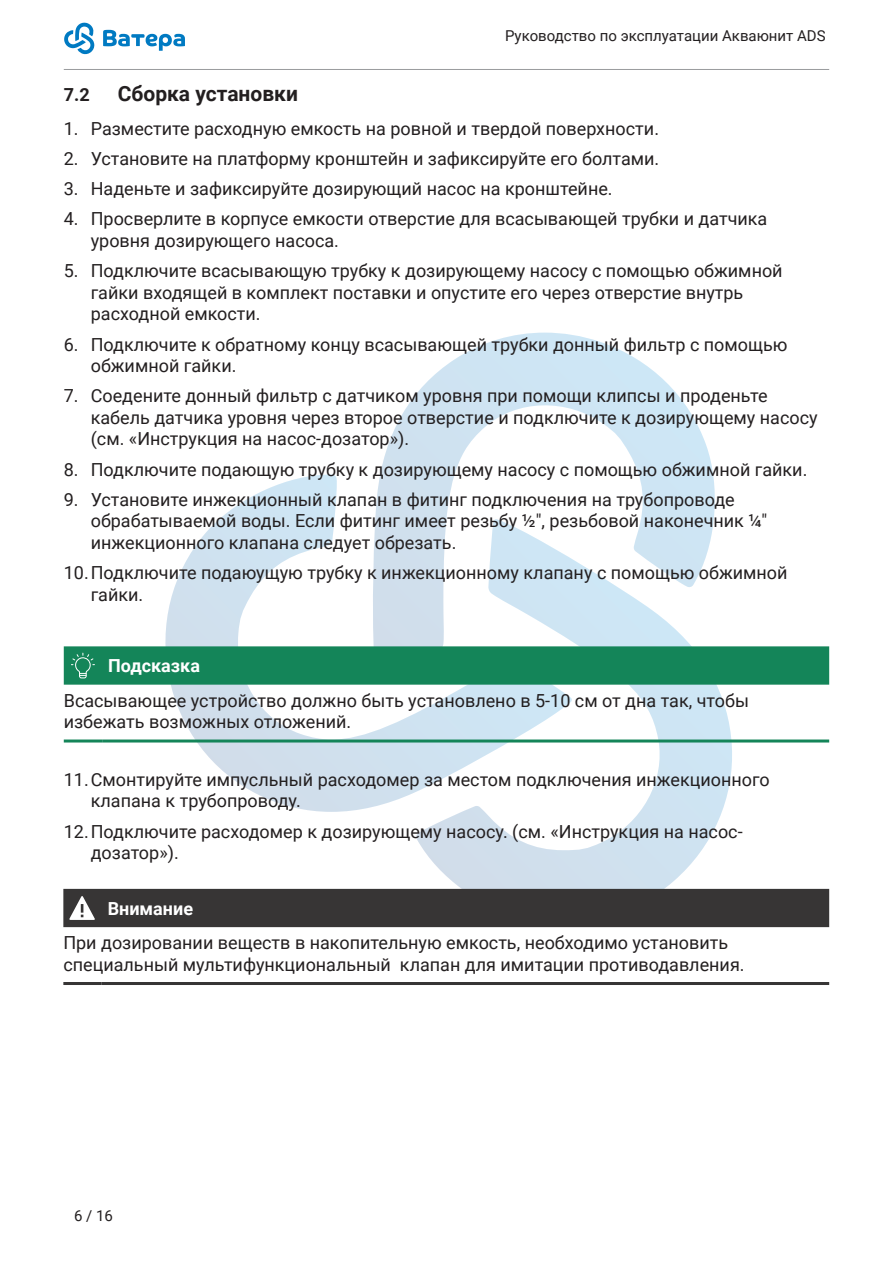
<style>
.page{position:relative;width:893px;height:1263px;background:#fff}
.page>*{position:absolute;margin:0;border:0;box-sizing:border-box;transform-origin:0 0}
.t1{font:700 21px "Roboto";color:#231f20}
.t2{font:18px/21.6px "Roboto";color:#231f20}
.t3{font:700 18px "Roboto";color:#fff}
.t4{font:700 18px "Roboto";color:#231f20}
.t5{font:15px "Roboto";color:#231f20}
</style>
<div class="page">
<svg style="left:103px;top:30px;width:82px;height:21px"></svg>
<svg style="left:64px;top:22px;width:30px;height:32px"></svg>
<hr style="left:64px;top:69px;width:765px;height:1px;background:#9a9c9e">
<svg style="left:158px;top:474px;width:258px;height:338px"></svg>
<svg style="left:372px;top:333px;width:343px;height:313px"></svg>
<svg style="left:416px;top:519px;width:319px;height:409px"></svg>
<hr style="left:64px;top:739px;width:38px;height:3px;background:#148559">
<hr style="left:102px;top:739px;width:727px;height:3px;background:#148559">
<div style="left:64px;top:646px;width:765px;height:39px;background:#148559"></div>
<hr style="left:63px;top:982px;width:39px;height:3px;background:#373535">
<hr style="left:102px;top:982px;width:727px;height:3px;background:#373535">
<div style="left:63px;top:889px;width:766px;height:38px;background:#373535"></div>
<p class="t5" style="left:505px;top:25px;width:322px">Руководство по эксплуатации Акваюнит ADS</p>
<p class="t4" style="left:64px;top:82px;width:27px">7.2</p>
<p class="t1" style="left:118px;top:79px;width:182px">Сборка установки</p>
<p class="t2" style="left:64px;top:117px;width:597px">1. Разместите расходную емкость на ровной и твердой поверхности.</p>
<p class="t2" style="left:64px;top:147px;width:597px">2. Установите на платформу кронштейн и зафиксируйте его болтами.</p>
<p class="t2" style="left:64px;top:177px;width:550px">3. Наденьте и зафиксируйте дозирующий насос на кронштейне.</p>
<p class="t2" style="left:91px;top:208px;width:678px;text-indent:-27px">4. Просверлите в корпусе емкости отверстие для всасывающей трубки и датчика уровня дозирующего насоса.</p>
<p class="t2" style="left:91px;top:259px;width:693px;text-indent:-27px">5. Подключите всасывающую трубку к дозирующему насосу с помощью обжимной гайки входящей в комплект поставки и опустите его через отверстие внутрь расходной емкости.</p>
<p class="t2" style="left:91px;top:333px;width:698px;text-indent:-27px">6. Подключите к обратному концу всасывающей трубки донный фильтр с помощью обжимной гайки.</p>
<p class="t2" style="left:91px;top:384px;width:728px;text-indent:-27px">7. Соедените донный фильтр с датчиком уровня при помощи клипсы и проденьте кабель датчика уровня через второе отверстие и подключите к дозирующему насосу (см. «Инструкция на насос-дозатор»).</p>
<p class="t2" style="left:64px;top:458px;width:745px">8. Подключите подающую трубку к дозирующему насосу с помощью обжимной гайки.</p>
<p class="t2" style="left:91px;top:488px;width:678px;text-indent:-27px">9. Установите инжекционный клапан в фитинг подключения на трубопроводе обрабатываемой воды. Если фитинг имеет резьбу ½″, резьбовой наконечник ¼″ инжекционного клапана следует обрезать.</p>
<p class="t2" style="left:91px;top:561px;width:698px;text-indent:-27px">10.Подключите подаюущую трубку к инжекционному клапану с помощью обжимной гайки.</p>
<p class="t3" style="left:108px;top:653px;width:93px">Подсказка</p>
<p class="t2" style="left:64px;top:689px;width:687px">Всасывающее устройство должно быть установлено в 5-10 см от дна так, чтобы избежать возможных отложений.</p>
<p class="t2" style="left:91px;top:768px;width:680px;text-indent:-27px">11.Смонтируйте импусльный расходомер за местом подключения инжекционного клапана к трубопроводу.</p>
<p class="t2" style="left:91px;top:820px;width:653px;text-indent:-27px">12.Подключите расходомер к дозирующему насосу. (см. «Инструкция на насос&shy;дозатор»).</p>
<p class="t3" style="left:108px;top:896px;width:87px">Внимание</p>
<p class="t2" style="left:63px;top:931px;width:683px">При дозировании веществ в накопительную емкость, необходимо установить специальный мультифункциональный клапан для имитации противодавления.</p>
<p class="t5" style="left:74px;top:1205px;width:40px">6 / 16</p>
</div>
